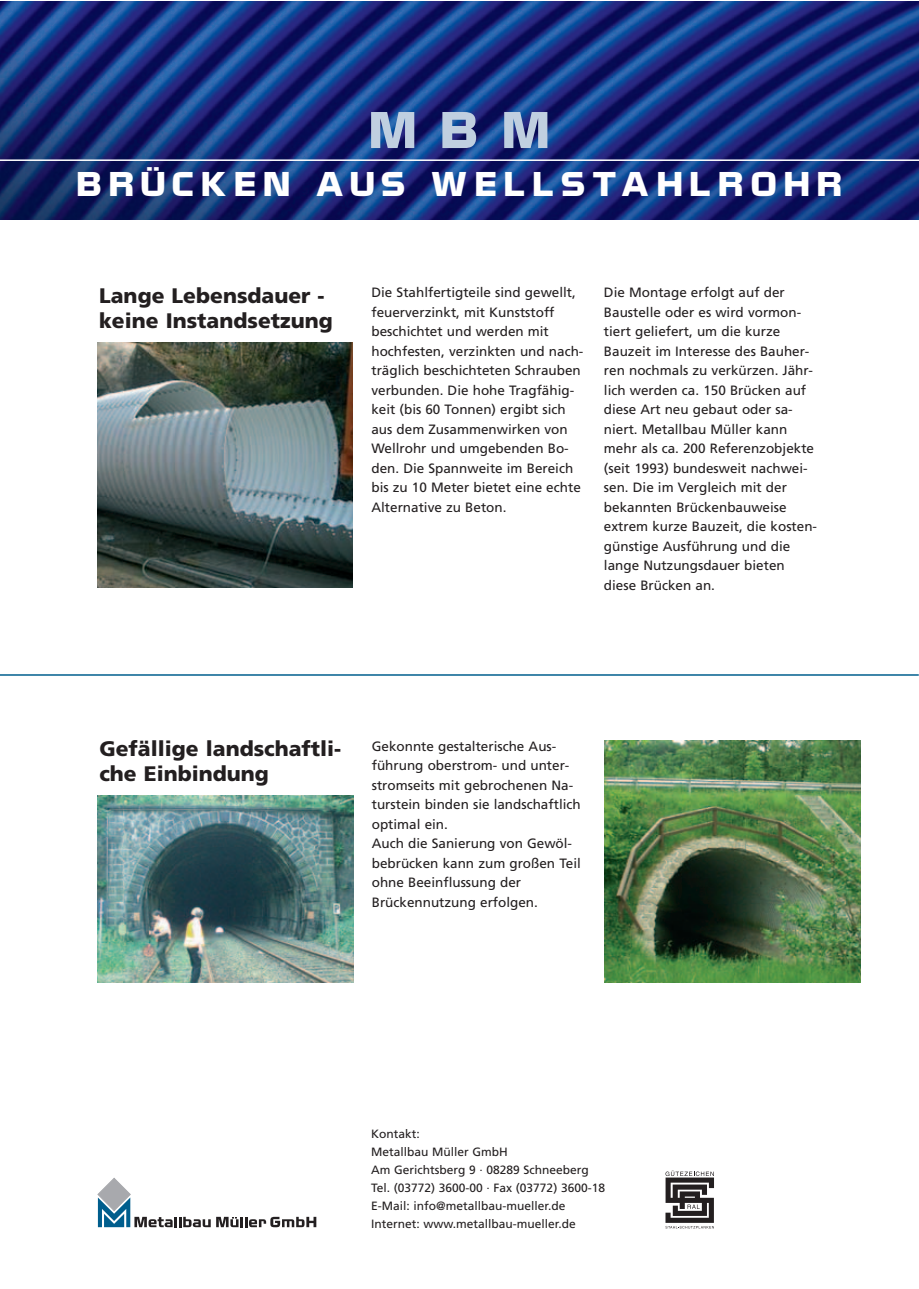
<style>
.page{position:relative;width:919px;height:1289px;background:#fff}
.page>*{position:absolute;margin:0;border:0;box-sizing:border-box;transform-origin:0 0}
.t1{font:54px "N730 Sans";color:#c0cfe0}
.t2{font:36px "N730 Sans";letter-spacing:.205em;color:#fff}
.t3{font:900 21px/25.2px "Frutiger";color:#231f20}
.t4{font:13.5px/19.5px "Frutiger";color:#231f20}
.t5{font:12px/18px "Frutiger";color:#231f20}
</style>
<div class="page">
<svg style="left:98px;top:1178px;width:32px;height:32px"></svg>
<div style="left:98px;top:1178px;width:32px;height:32px;border:1px solid #a8a9ad;border-radius:50%"></div>
<svg style="left:98px;top:1197px;width:218px;height:30px"></svg>
<svg style="left:665px;top:1170px;width:49px;height:58px"></svg>
<img style="left:0;top:1px;width:918px;height:218px">
<hr style="left:0;top:159px;width:918px;height:2px;background:#fff">
<hr style="left:0;top:674px;width:918px;height:1px;background:#005e8d">
<img style="left:97px;top:342px;width:256px;height:245px">
<img style="left:98px;top:795px;width:255px;height:187px">
<img style="left:604px;top:740px;width:256px;height:242px">
<h1 class="t1" style="left:369px;top:112px;width:181px">MBM</h1>
<h2 class="t2" style="left:77px;top:172px;width:766px">BRÜCKEN AUS WELLSTAHLROHR</h2>
<h3 class="t3" style="left:99px;top:285px;width:235px">Lange Lebensdauer - keine Instandsetzung</h3>
<p class="t4" style="left:371px;top:284px;width:213px">Die Stahlfertigteile sind gewellt, feuerverzinkt, mit Kunststoff beschichtet und werden mit hochfesten, verzinkten und nach&shy;träglich beschichteten Schrauben verbunden. Die hohe Tragfähig&shy;keit (bis 60 Tonnen) ergibt sich aus dem Zusammenwirken von<br>Wellrohr und umgebenden Bo&shy;den. Die Spannweite im Bereich bis zu 10 Meter bietet eine echte<br>Alternative zu Beton.</p>
<p class="t4" style="left:604px;top:284px;width:215px">Die Montage erfolgt auf der<br>Baustelle oder es wird vormon&shy;tiert geliefert, um die kurze<br>Bauzeit im Interesse des Bauher&shy;ren nochmals zu verkürzen. Jähr&shy;lich werden ca. 150 Brücken auf diese Art neu gebaut oder sa&shy;niert. Metallbau Müller kann mehr als ca. 200 Referenzobjekte (seit 1993) bundesweit nachwei&shy;sen. Die im Vergleich mit der bekannten Brückenbauweise extrem kurze Bauzeit, die kosten&shy;günstige Ausführung und die lange Nutzungsdauer bieten diese Brücken an.</p>
<h3 class="t3" style="left:99px;top:737px;width:243px">Gefällige landschaftli&shy;che Einbindung</h3>
<p class="t4" style="left:372px;top:737px;width:211px">Gekonnte gestalterische Aus&shy;führung oberstrom- und unter&shy;stromseits mit gebrochenen Na&shy;turstein binden sie landschaftlich optimal ein.<br>Auch die Sanierung von Gewöl&shy;bebrücken kann zum großen Teil ohne Beeinflussung der<br>Brückennutzung erfolgen.</p>
<p class="t5" style="left:371px;top:1125px;width:235px">Kontakt:<br>Metallbau Müller GmbH<br>Am Gerichtsberg 9 · 08289 Schneeberg<br>Tel. (03772) 3600-00 · Fax (03772) 3600-18<br>E-Mail: info@metallbau-mueller.de<br>Internet: www.metallbau-mueller.de</p>
</div>
